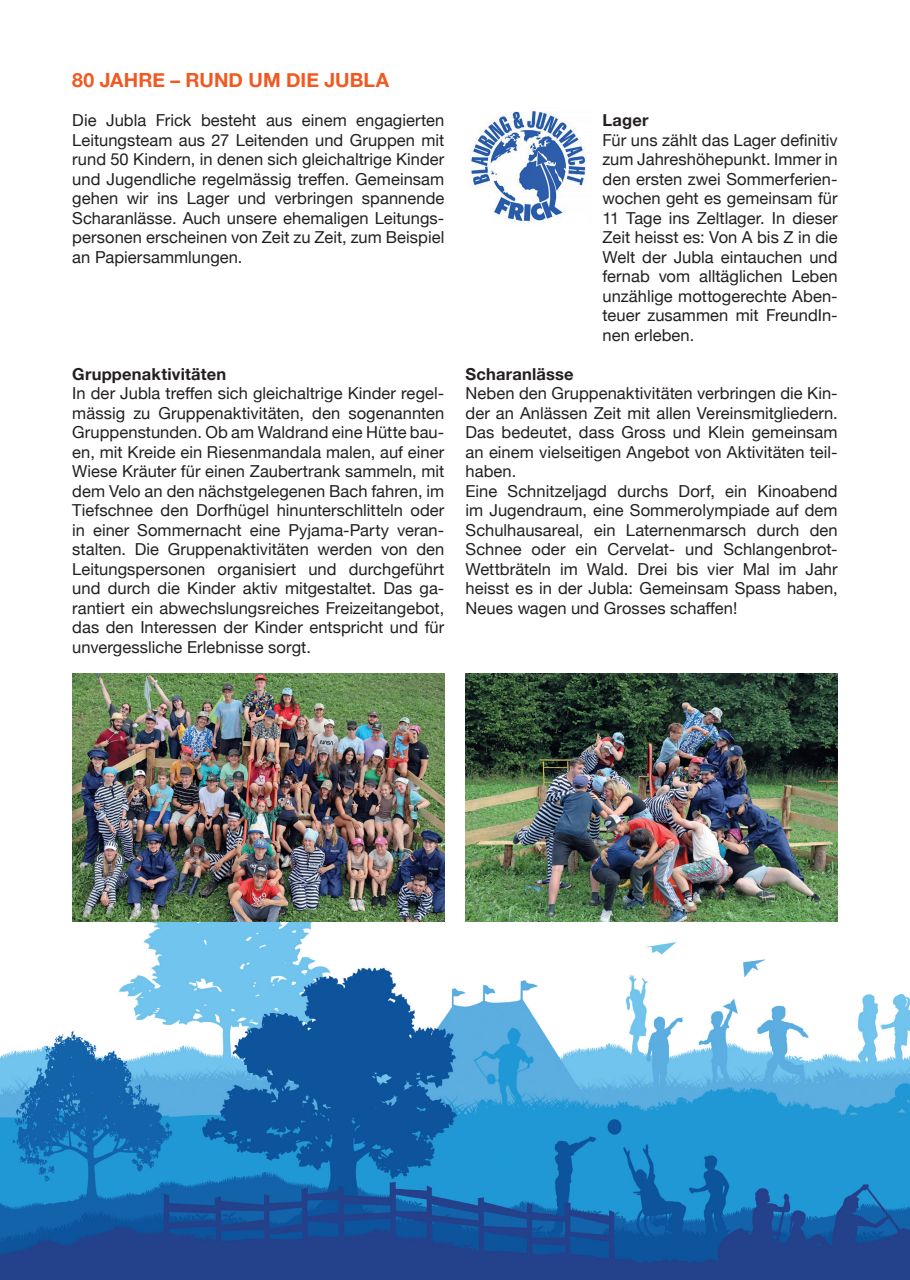
<style>
.page{position:relative;width:910px;height:1280px;background:#fff}
.page>*{position:absolute;margin:0;border:0;box-sizing:border-box;transform-origin:0 0}
.t1{font:700 19.5px "Helvetica Neue";color:#f15921}
.t2{font:16.5px/19.5px "Helvetica Neue";letter-spacing:.005em;color:#231f20;text-align:justify}
.t3{font:700 16.5px "Helvetica Neue";letter-spacing:.01em;color:#231f20}
</style>
<div class="page">
<img style="left:0;top:900px;width:910px;height:380px">
<img style="left:470px;top:108px;width:116px;height:115px">
<img style="left:72px;top:673px;width:372px;height:248px">
<img style="left:466px;top:673px;width:372px;height:248px">
<p class="t1" style="left:72px;top:65px;width:318px">80 JAHRE – RUND UM DIE JUBLA</p>
<p class="t2" style="left:72px;top:111px;width:374px">Die Jubla Frick besteht aus einem engagierten Leitungsteam aus 27 Leitenden und Gruppen mit rund 50 Kindern, in denen sich gleichaltrige Kinder und Jugendliche regelmässig treffen. Gemeinsam gehen wir ins Lager und verbringen spannende Scharanlässe. Auch unsere ehemaligen Leitungs&shy;personen erscheinen von Zeit zu Zeit, zum Beispiel an Papiersammlungen.</p>
<p class="t3" style="left:72px;top:361px;width:155px">Gruppenaktivitäten</p>
<p class="t2" style="left:72px;top:385px;width:374px">In der Jubla treffen sich gleichaltrige Kinder regel&shy;mässig zu Gruppenaktivitäten, den sogenannten Gruppenstunden. Ob am Waldrand eine Hütte bau&shy;en, mit Kreide ein Riesenmandala malen, auf einer Wiese Kräuter für einen Zaubertrank sammeln, mit dem Velo an den nächstgelegenen Bach fahren, im Tiefschnee den Dorfhügel hinunterschlitteln oder in einer Sommernacht eine Pyjama-Party veran&shy;stalten. Die Gruppenaktivitäten werden von den Leitungspersonen organisiert und durchgeführt und durch die Kinder aktiv mitgestaltet. Das ga&shy;rantiert ein abwechslungsreiches Freizeitangebot, das den Interessen der Kinder entspricht und für unvergessliche Erlebnisse sorgt.</p>
<p class="t3" style="left:602px;top:107px;width:47px">Lager</p>
<p class="t2" style="left:602px;top:131px;width:237px">Für uns zählt das Lager definitiv zum Jahreshöhepunkt. Immer in den ersten zwei Sommerferien&shy;wochen geht es gemeinsam für 11 Tage ins Zeltlager. In dieser Zeit heisst es: Von A bis Z in die Welt der Jubla eintauchen und fernab vom alltäglichen Leben unzählige mottogerechte Aben&shy;teuer zusammen mit FreundIn&shy;nen erleben.</p>
<p class="t3" style="left:466px;top:361px;width:110px">Scharanlässe</p>
<p class="t2" style="left:466px;top:385px;width:374px;text-align:left">Neben den Gruppenaktivitäten verbringen die Kin&shy;der an Anlässen Zeit mit allen Vereinsmitgliedern.<br>Das bedeutet, dass Gross und Klein gemeinsam an einem vielseitigen Angebot von Aktivitäten teil&shy;haben.<br>Eine Schnitzeljagd durchs Dorf, ein Kinoabend im Jugendraum, eine Sommerolympiade auf dem Schulhausareal, ein Laternenmarsch durch den Schnee oder ein Cervelat- und Schlangenbrot-Wettbräteln im Wald. Drei bis vier Mal im Jahr heisst es in der Jubla: Gemeinsam Spass haben, Neues wagen und Grosses schaffen!</p>
</div>
